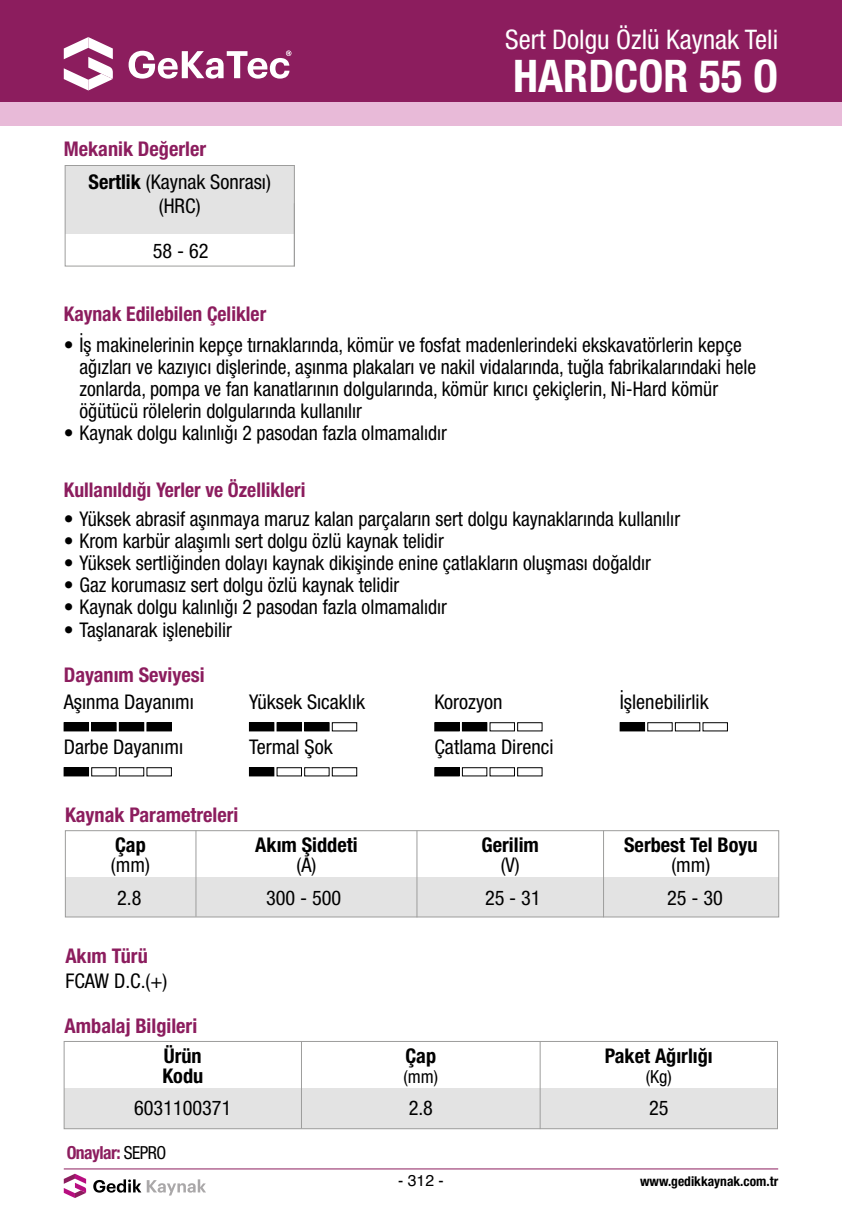
<style>
.page{position:relative;width:842px;height:1212px;background:#fff}
.page>*{position:absolute;margin:0;border:0;box-sizing:border-box;transform-origin:0 0}
.t1{font:700 condensed 45px "Helvetica Neue LT Std";color:#fff}
.t2{font:condensed 27px "Helvetica Neue LT Std";color:#fff}
.t3{font:condensed 20.25px/22.1px "Helvetica Neue LT Std";color:#000}
.t4{font:700 condensed 20.25px "Helvetica Neue LT Std";color:#8c1d5e}
.t5{font:700 condensed 20.25px/20.2px "Helvetica Neue LT Std";color:#000}
.t6{font:700 condensed 18px "Helvetica Neue LT Std";letter-spacing:-.03em;color:#8c1d5e}
.t7{font:condensed 18px "Helvetica Neue LT Std";color:#000}
.t8{font:15.75px "Helvetica";color:#000}
.t9{font:700 condensed 13.5px "Helvetica Neue LT Std";color:#000}
.s1{font-weight:700}
.s2{font-weight:400;color:#000}
</style>
<div class="page">
<hr style="left:64px;top:1168px;width:714px;height:1px;background:#8c1d5e">
<svg style="left:93px;top:1179px;width:48px;height:13px"></svg>
<svg style="left:147px;top:1179px;width:59px;height:16px"></svg>
<svg style="left:64px;top:1174px;width:22px;height:24px"></svg>
<div style="left:0;top:0;width:842px;height:102px;background:#8c1d5e"></div>
<svg style="left:64px;top:37px;width:49px;height:53px"></svg>
<svg style="left:129px;top:50px;width:162px;height:29px"></svg>
<div style="left:0;top:102px;width:842px;height:23px;background:#e8bad8"></div>
<div style="left:65px;top:877px;width:713px;height:40px;background:#e3e3e3"></div>
<div style="left:65px;top:830px;width:714px;height:87px;border:1px solid #9d9d9c"></div>
<hr style="left:196px;top:830px;width:1px;height:87px;background:#9d9d9c">
<hr style="left:417px;top:830px;width:1px;height:87px;background:#9d9d9c">
<hr style="left:603px;top:830px;width:1px;height:87px;background:#9d9d9c">
<div style="left:65px;top:165px;width:230px;height:69px;background:#e3e3e3"></div>
<div style="left:65px;top:165px;width:230px;height:101px;border:1px solid #9d9d9c"></div>
<hr style="left:294px;top:203px;width:1px;height:63px;background:#9d9d9c">
<div style="left:65px;top:1088px;width:712px;height:41px;background:#e3e3e3"></div>
<div style="left:64px;top:1041px;width:714px;height:88px;border:1px solid #9d9d9c"></div>
<hr style="left:301px;top:1041px;width:1px;height:87px;background:#9d9d9c">
<hr style="left:540px;top:1041px;width:1px;height:88px;background:#9d9d9c">
<div style="left:64px;top:723px;width:25px;height:8px;background:#000"></div>
<div style="left:64px;top:722px;width:25px;height:9px;border:1px solid #000"></div>
<div style="left:119px;top:723px;width:25px;height:8px;background:#000"></div>
<div style="left:119px;top:722px;width:25px;height:9px;border:1px solid #000"></div>
<div style="left:92px;top:723px;width:24px;height:8px;background:#000"></div>
<div style="left:91px;top:722px;width:25px;height:9px;border:1px solid #000"></div>
<div style="left:147px;top:723px;width:24px;height:8px;background:#000"></div>
<div style="left:147px;top:722px;width:25px;height:9px;border:1px solid #000"></div>
<div style="left:64px;top:768px;width:25px;height:8px;background:#000"></div>
<div style="left:64px;top:767px;width:25px;height:9px;border:1px solid #000"></div>
<div style="left:119px;top:767px;width:25px;height:9px;border:1px solid #000"></div>
<div style="left:91px;top:767px;width:25px;height:9px;border:1px solid #000"></div>
<div style="left:147px;top:767px;width:25px;height:9px;border:1px solid #000"></div>
<div style="left:249px;top:723px;width:25px;height:8px;background:#000"></div>
<div style="left:249px;top:722px;width:25px;height:9px;border:1px solid #000"></div>
<div style="left:305px;top:723px;width:24px;height:8px;background:#000"></div>
<div style="left:304px;top:722px;width:25px;height:9px;border:1px solid #000"></div>
<div style="left:277px;top:723px;width:24px;height:8px;background:#000"></div>
<div style="left:277px;top:722px;width:25px;height:9px;border:1px solid #000"></div>
<div style="left:332px;top:722px;width:25px;height:9px;border:1px solid #000"></div>
<div style="left:249px;top:768px;width:25px;height:8px;background:#000"></div>
<div style="left:249px;top:767px;width:25px;height:9px;border:1px solid #000"></div>
<div style="left:304px;top:767px;width:25px;height:9px;border:1px solid #000"></div>
<div style="left:277px;top:767px;width:25px;height:9px;border:1px solid #000"></div>
<div style="left:332px;top:767px;width:25px;height:9px;border:1px solid #000"></div>
<div style="left:435px;top:723px;width:24px;height:8px;background:#000"></div>
<div style="left:434px;top:722px;width:26px;height:9px;border:1px solid #000"></div>
<div style="left:490px;top:722px;width:25px;height:9px;border:1px solid #000"></div>
<div style="left:462px;top:723px;width:25px;height:8px;background:#000"></div>
<div style="left:462px;top:722px;width:25px;height:9px;border:1px solid #000"></div>
<div style="left:517px;top:722px;width:25px;height:9px;border:1px solid #000"></div>
<div style="left:435px;top:768px;width:24px;height:8px;background:#000"></div>
<div style="left:434px;top:767px;width:26px;height:9px;border:1px solid #000"></div>
<div style="left:490px;top:767px;width:25px;height:9px;border:1px solid #000"></div>
<div style="left:462px;top:767px;width:25px;height:9px;border:1px solid #000"></div>
<div style="left:517px;top:767px;width:25px;height:9px;border:1px solid #000"></div>
<div style="left:620px;top:723px;width:24px;height:8px;background:#000"></div>
<div style="left:620px;top:722px;width:25px;height:9px;border:1px solid #000"></div>
<div style="left:675px;top:722px;width:25px;height:9px;border:1px solid #000"></div>
<div style="left:647px;top:722px;width:25px;height:9px;border:1px solid #000"></div>
<div style="left:703px;top:722px;width:25px;height:9px;border:1px solid #000"></div>
<p class="t4" style="left:64px;top:136px;width:144px">Mekanik Değerler</p>
<p class="t3" style="left:88px;top:169px;width:184px;line-height:24.3px;text-align:center"><span class="s1">Sertlik</span> (Kaynak Sonrası) (HRC)</p>
<p class="t3" style="left:153px;top:239px;width:57px">58 - 62</p>
<h2 class="t2" style="left:505px;top:24px;width:274px">Sert Dolgu Özlü Kaynak Teli</h2>
<h1 class="t1" style="left:513px;top:49px;width:266px">HARDCOR 55 O</h1>
<p class="t4" style="left:64px;top:301px;width:204px">Kaynak Edilebilen Çelikler</p>
<p class="t3" style="left:80px;top:333px;width:678px;text-indent:-16px">• İş makinelerinin kepçe tırnaklarında, kömür ve fosfat madenlerindeki ekskavatörlerin kepçe ağızları ve kazıyıcı dişlerinde, aşınma plakaları ve nakil vidalarında, tuğla fabrikalarındaki hele zonlarda, pompa ve fan kanatlarının dolgularında, kömür kırıcı çekiçlerin, Ni-Hard kömür öğütücü rölelerin dolgularında kullanılır</p>
<p class="t3" style="left:64px;top:421px;width:385px">• Kaynak dolgu kalınlığı 2 pasodan fazla olmamalıdır</p>
<p class="t4" style="left:64px;top:478px;width:243px">Kullanıldığı Yerler ve Özellikleri</p>
<p class="t3" style="left:64px;top:508px;width:618px">• Yüksek abrasif aşınmaya maruz kalan parçaların sert dolgu kaynaklarında kullanılır</p>
<p class="t3" style="left:64px;top:530px;width:381px">• Krom karbür alaşımlı sert dolgu özlü kaynak telidir</p>
<p class="t3" style="left:64px;top:552px;width:589px">• Yüksek sertliğinden dolayı kaynak dikişinde enine çatlakların oluşması doğaldır</p>
<p class="t3" style="left:64px;top:574px;width:337px">• Gaz korumasız sert dolgu özlü kaynak telidir</p>
<p class="t3" style="left:64px;top:596px;width:385px">• Kaynak dolgu kalınlığı 2 pasodan fazla olmamalıdır</p>
<p class="t3" style="left:64px;top:618px;width:170px">• Taşlanarak işlenebilir</p>
<p class="t4" style="left:64px;top:662px;width:142px">Dayanım Seviyesi</p>
<p class="t3" style="left:64px;top:690px;width:132px">Aşınma Dayanımı</p>
<p class="t3" style="left:64px;top:735px;width:121px">Darbe Dayanımı</p>
<p class="t3" style="left:249px;top:690px;width:118px">Yüksek Sıcaklık</p>
<p class="t3" style="left:249px;top:735px;width:85px">Termal Şok</p>
<p class="t4" style="left:65px;top:802px;width:175px">Kaynak Parametreleri</p>
<p class="t5" style="left:115px;top:834px;width:32px">Çap</p>
<p class="t3" style="left:111px;top:854px;width:41px">(mm)</p>
<p class="t5" style="left:255px;top:834px;width:104px">Akım Şiddeti</p>
<p class="t3" style="left:296px;top:854px;width:21px">(A)</p>
<p class="t3" style="left:434px;top:690px;width:70px">Korozyon</p>
<p class="t3" style="left:434px;top:735px;width:121px">Çatlama Direnci</p>
<p class="t5" style="left:482px;top:834px;width:59px">Gerilim</p>
<p class="t3" style="left:501px;top:854px;width:21px">(V)</p>
<p class="t3" style="left:620px;top:690px;width:90px">İşlenebilirlik</p>
<p class="t5" style="left:624px;top:834px;width:135px">Serbest Tel Boyu</p>
<p class="t3" style="left:671px;top:854px;width:41px">(mm)</p>
<p class="t3" style="left:117px;top:886px;width:26px">2.8</p>
<p class="t3" style="left:266px;top:886px;width:77px">300 - 500</p>
<p class="t3" style="left:485px;top:886px;width:57px">25 - 31</p>
<p class="t3" style="left:667px;top:886px;width:57px">25 - 30</p>
<p class="t4" style="left:65px;top:944px;width:84px">Akım Türü</p>
<p class="t3" style="left:65px;top:969px;width:104px">FCAW D.C.(+)</p>
<p class="t4" style="left:65px;top:1013px;width:134px">Ambalaj Bilgileri</p>
<p class="t5" style="left:162px;top:1045px;width:42px">Ürün<br>Kodu</p>
<p class="t5" style="left:405px;top:1045px;width:32px">Çap</p>
<p class="t7" style="left:403px;top:1066px;width:36px">(mm)</p>
<p class="t5" style="left:605px;top:1045px;width:109px">Paket Ağırlığı</p>
<p class="t7" style="left:646px;top:1066px;width:28px">(Kg)</p>
<p class="t3" style="left:134px;top:1097px;width:99px">6031100371</p>
<p class="t3" style="left:409px;top:1097px;width:26px">2.8</p>
<p class="t3" style="left:649px;top:1097px;width:21px">25</p>
<p class="t6" style="left:67px;top:1141px;width:101px">Onaylar: <span class="s2">SEPRO</span></p>
<p class="t8" style="left:398px;top:1169px;width:47px">- 312 -</p>
<p class="t9" style="left:640px;top:1173px;width:140px">www.gedikkaynak.com.tr</p>
</div>
